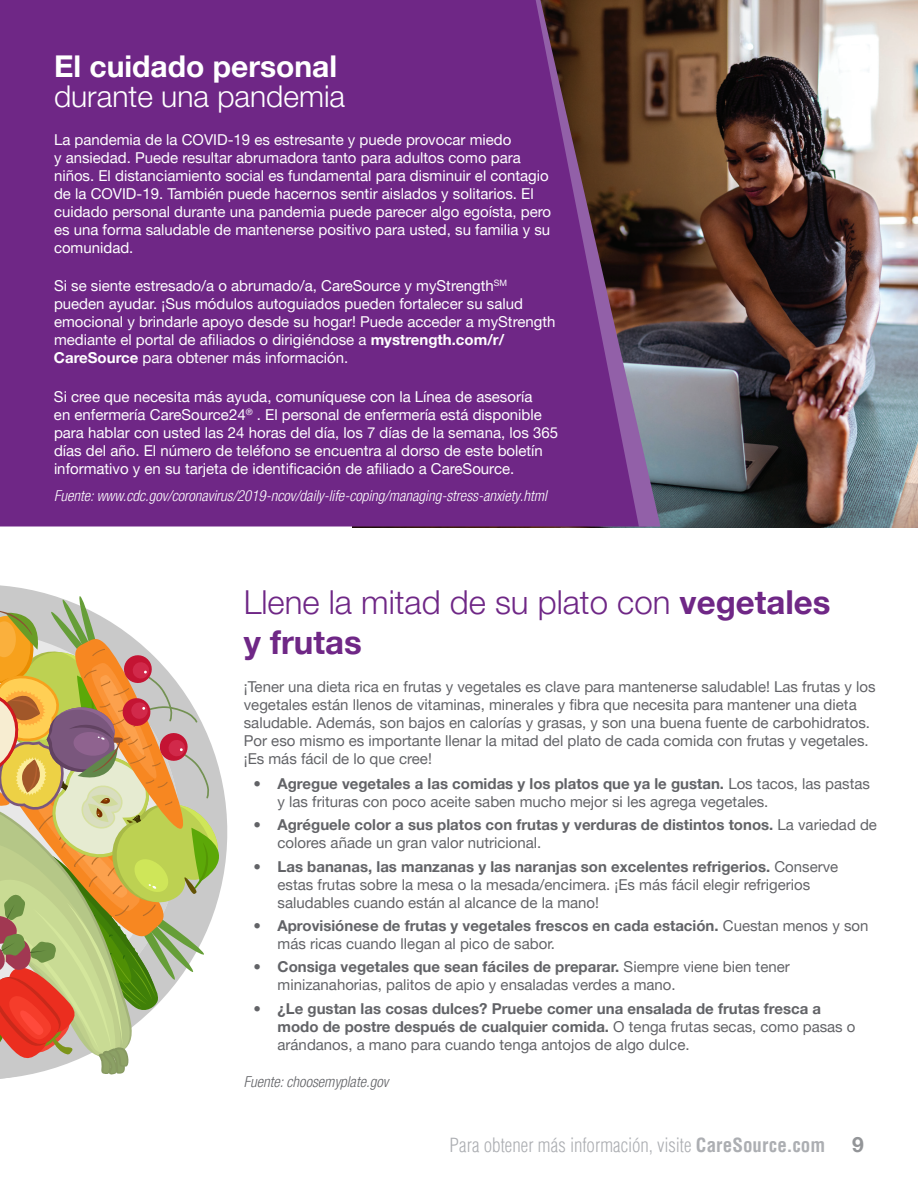
<style>
.page{position:relative;width:918px;height:1188px;background:#fff}
.page>*{position:absolute;margin:0;border:0;box-sizing:border-box;transform-origin:0 0}
.t1{font:300 33px/39.6px "Helvetica Neue LT Pro";color:#6f2786}
.t2{font:300 30px/30px "Helvetica Neue LT Pro";color:#fff}
.t3{font:700 21px "Helvetica Neue LT Pro";color:#939598}
.t4{font:300 condensed 19.05px "Helvetica LT Pro";color:#acaeb2}
.t5{font:15px/18px "Helvetica Neue LT Pro";color:#fff}
.t6{font:15px/18px "Helvetica Neue LT Pro";color:#626367}
.t7{font:700 15px/18px "Helvetica Neue LT Pro";color:#626367}
.t8{font:italic 300 condensed 15px "Helvetica Neue LT Pro";color:#fff}
.t9{font:italic 300 condensed 15px "Helvetica Neue LT Pro";color:#626367}
.s1{font-weight:700}
.s2{font-weight:400}
</style>
<div class="page">
<img style="left:353px;top:0;width:565px;height:527px">
<div style="left:0;top:0;width:536px;height:526px;background:#6f2786"></div>
<svg style="left:536px;top:0;width:124px;height:526px;background:#61335c"></svg>
<svg style="left:0;top:585px;width:228px;height:494px"></svg>
<svg style="left:0;top:596px;width:222px;height:480px"></svg>
<h2 class="t2" style="left:54px;top:51px;width:293px"><span class="s1">El cuidado personal </span>durante una pandemia</h2>
<p class="t5" style="left:54px;top:130px;width:499px">La pandemia de la COVID-19 es estresante y puede provocar miedo<br>y ansiedad. Puede resultar abrumadora tanto para adultos como para niños. El distanciamiento social es fundamental para disminuir el contagio de la COVID-19. También puede hacernos sentir aislados y solitarios. El cuidado personal durante una pandemia puede parecer algo egoísta, pero es una forma saludable de mantenerse positivo para usted, su familia y su comunidad.</p>
<p class="t5" style="left:54px;top:277px;width:503px">Si se siente estresado/a o abrumado/a, CareSource y myStrength<sup>SM </sup>pueden ayudar. ¡Sus módulos autoguiados pueden fortalecer su salud emocional y brindarle apoyo desde su hogar! Puede acceder a myStrength mediante el portal de afiliados o dirigiéndose a <span class="s1">mystrength.com/r/ CareSource</span> para obtener más información.</p>
<p class="t5" style="left:54px;top:387px;width:506px">Si cree que necesita más ayuda, comuníquese con la Línea de asesoría<br>en enfermería CareSource24<sup>®</sup> . El personal de enfermería está disponible para hablar con usted las 24 horas del día, los 7 días de la semana, los 365 días del año. El número de teléfono se encuentra al dorso de este boletín informativo y en su tarjeta de identificación de afiliado a CareSource.</p>
<p class="t8" style="left:54px;top:487px;width:494px">Fuente: www.cdc.gov/coronavirus/2019-ncov/daily-life-coping/managing-stress-anxiety.html</p>
<h2 class="t1" style="left:244px;top:582px;width:588px">Llene la mitad de su plato con <span class="s1">vegetales y frutas</span></h2>
<p class="t6" style="left:244px;top:677px;width:633px">¡Tener una dieta rica en frutas y vegetales es clave para mantenerse saludable! Las frutas y los vegetales están llenos de vitaminas, minerales y fibra que necesita para mantener una dieta saludable. Además, son bajos en calorías y grasas, y son una buena fuente de carbohidratos.<br>Por eso mismo es importante llenar la mitad del plato de cada comida con frutas y vegetales. ¡Es más fácil de lo que cree!</p>
<p class="t6" style="left:278px;top:774px;width:594px;text-indent:-24px"><span class="s1">• Agregue vegetales a las comidas y los platos que ya le gustan.</span> Los tacos, las pastas y las frituras con poco aceite saben mucho mejor si les agrega vegetales.</p>
<p class="t7" style="left:278px;top:816px;width:601px;text-indent:-24px">• Agréguele color a sus platos con frutas y verduras de distintos tonos. <span class="s2">La variedad de colores añade un gran valor nutricional.</span></p>
<p class="t6" style="left:278px;top:857px;width:562px;text-indent:-24px"><span class="s1">• Las bananas, las manzanas y las naranjas son excelentes refrigerios.</span> Conserve estas frutas sobre la mesa o la mesada/encimera. ¡Es más fácil elegir refrigerios saludables cuando están al alcance de la mano!</p>
<p class="t7" style="left:278px;top:916px;width:592px;text-indent:-24px">• Aprovisiónese de frutas y vegetales frescos en cada estación. <span class="s2">Cuestan menos y son más ricas cuando llegan al pico de sabor.</span></p>
<p class="t6" style="left:278px;top:958px;width:514px;text-indent:-24px"><span class="s1">• Consiga vegetales que sean fáciles de preparar.</span> Siempre viene bien tener minizanahorias, palitos de apio y ensaladas verdes a mano.</p>
<p class="t7" style="left:278px;top:999px;width:580px;text-indent:-24px">• ¿Le gustan las cosas dulces? Pruebe comer una ensalada de frutas fresca a modo de postre después de cualquier comida. <span class="s2">O tenga frutas secas, como pasas o arándanos, a mano para cuando tenga antojos de algo dulce.</span></p>
<p class="t9" style="left:244px;top:1073px;width:146px">Fuente: choosemyplate.gov</p>
<p class="t4" style="left:450px;top:1133px;width:377px">Para obtener más información, visite <span class="s1">CareSource.com</span></p>
<h3 class="t3" style="left:852px;top:1132px;width:13px">9</h3>
</div>
